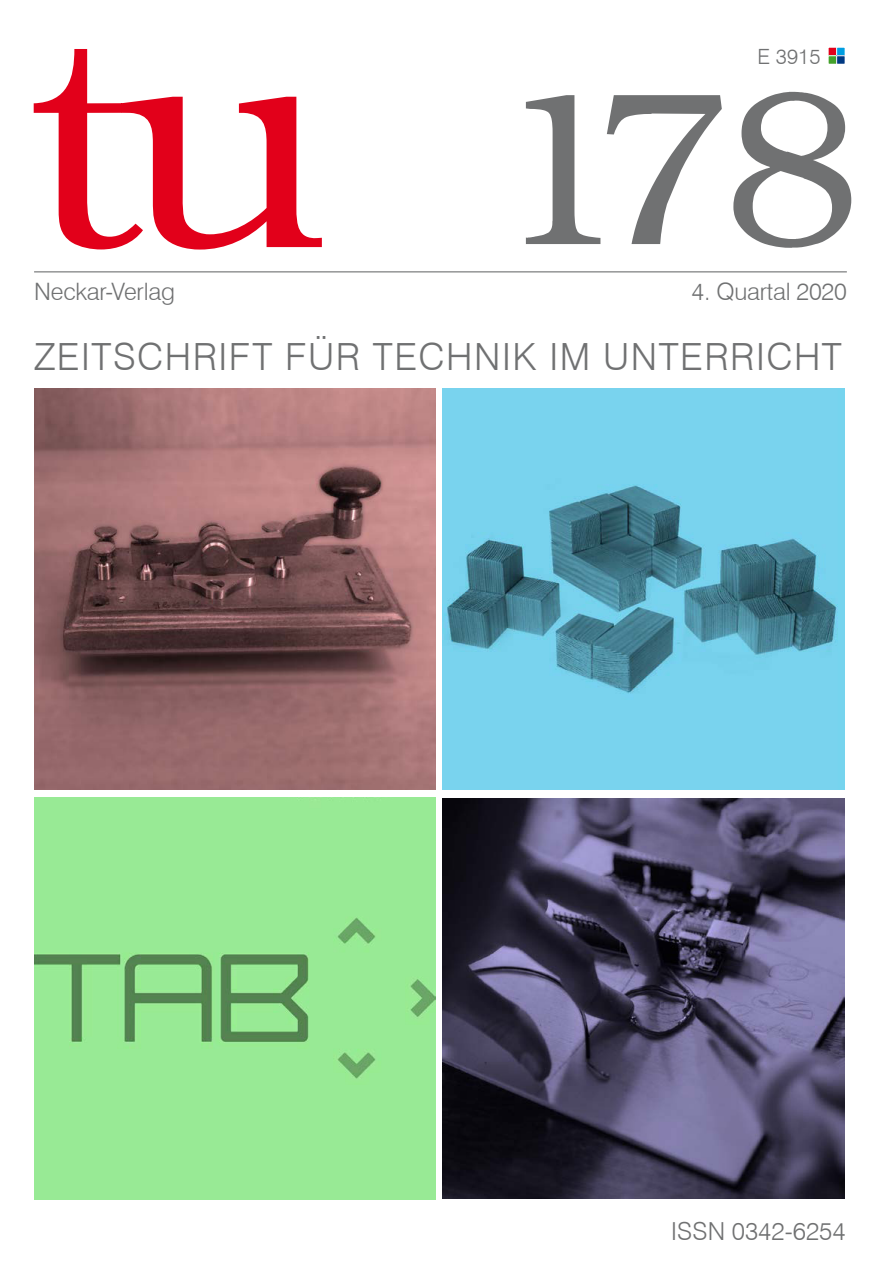
<style>
.page{position:relative;width:893px;height:1263px;background:#fff}
.page>*{position:absolute;margin:0;border:0;box-sizing:border-box;transform-origin:0 0}
.t1{font:300 218.7px "Bookman";color:#707172}
.t2{font:300 37.5px "Swiss 721 BT";letter-spacing:.04em;color:#707172}
.t3{font:300 24.9px "Swiss 721 BT";color:#707172}
.t4{font:300 24px "Swiss 721 BT";letter-spacing:-.01em;color:#707172}
.t5{font:300 21px "Swiss 721 BT";color:#707172}
</style>
<div class="page">
<img style="left:34px;top:388px;width:402px;height:402px">
<img style="left:443px;top:388px;width:401px;height:402px">
<img style="left:34px;top:798px;width:402px;height:401px">
<img style="left:443px;top:798px;width:401px;height:401px">
<div style="left:828px;top:47px;width:9px;height:9px;background:#e2001a"></div>
<div style="left:837px;top:47px;width:8px;height:9px;background:#009ee1"></div>
<div style="left:836px;top:47px;width:9px;height:9px;border:1px solid #fff"></div>
<div style="left:828px;top:56px;width:9px;height:8px;background:#44a12b"></div>
<div style="left:828px;top:55px;width:9px;height:10px;border:1px solid #fff"></div>
<div style="left:837px;top:56px;width:8px;height:8px;background:#003882"></div>
<div style="left:836px;top:55px;width:9px;height:10px;border:1px solid #fff"></div>
<hr style="left:34px;top:271px;width:813px;height:1px;background:#707172">
<svg style="left:34px;top:49px;width:288px;height:201px"></svg>
<p class="t4" style="left:34px;top:283px;width:142px">Neckar-Verlag</p>
<p class="t5" style="left:757px;top:48px;width:64px">E 3915</p>
<h1 class="t1" style="left:491px;top:41px;width:370px">178</h1>
<p class="t4" style="left:692px;top:283px;width:157px">4. Quartal 2020</p>
<p class="t2" style="left:34px;top:343px;width:809px">ZEITSCHRIFT FÜR TECHNIK IM UNTERRICHT</p>
<p class="t3" style="left:671px;top:1221px;width:176px">ISSN 0342-6254</p>
</div>
